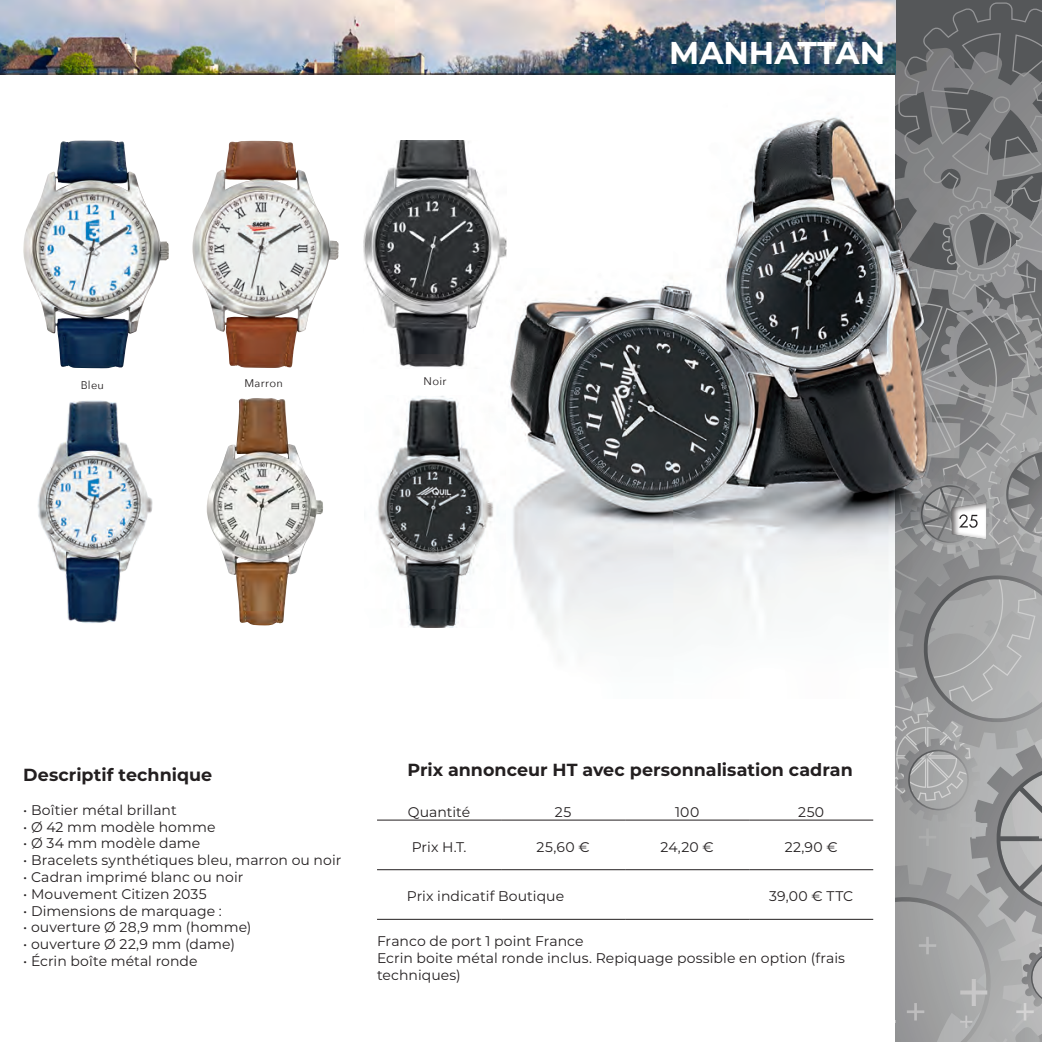
<style>
.page{position:relative;width:1042px;height:1042px;background:#fff}
.page>*{position:absolute;margin:0;border:0;box-sizing:border-box;transform-origin:0 0}
.t1{font:700 31.5px "Montserrat";color:#fff}
.Paragraphe_descriptif{font:700 17.5px "Montserrat";color:#231f20}
.Paragraphe_descriptif-2{font:14px/16.8px "Montserrat";letter-spacing:.005em;color:#231f20}
.Couleur{font:11.03px "Avenir Next";letter-spacing:.02em;color:#231f20}
</style>
<div class="page">
<svg style="left:895px;top:2px;width:147px;height:1040px;background:#979899"></svg>
<img style="left:0;top:0;width:895px;height:74px">
<hr style="left:0;top:74px;width:895px;height:1px;background:#231f20">
<hr style="left:377px;top:820px;width:124px;height:1px;background:#231f20">
<hr style="left:501px;top:820px;width:124px;height:1px;background:#231f20">
<hr style="left:625px;top:820px;width:124px;height:1px;background:#231f20">
<hr style="left:749px;top:820px;width:124px;height:1px;background:#231f20">
<hr style="left:377px;top:869px;width:124px;height:1px;background:#231f20">
<hr style="left:501px;top:869px;width:124px;height:1px;background:#231f20">
<hr style="left:625px;top:869px;width:124px;height:1px;background:#231f20">
<hr style="left:749px;top:869px;width:124px;height:1px;background:#231f20">
<hr style="left:377px;top:919px;width:124px;height:1px;background:#231f20">
<hr style="left:501px;top:919px;width:124px;height:1px;background:#231f20">
<hr style="left:625px;top:919px;width:124px;height:1px;background:#231f20">
<hr style="left:749px;top:919px;width:124px;height:1px;background:#231f20">
<img style="left:376px;top:396px;width:83px;height:232px">
<img style="left:363px;top:141px;width:96px;height:226px">
<img style="left:192px;top:141px;width:147px;height:227px">
<img style="left:206px;top:398px;width:117px;height:227px">
<img style="left:37px;top:400px;width:116px;height:223px">
<img style="left:23px;top:141px;width:146px;height:227px">
<img style="left:459px;top:54px;width:583px;height:694px">
<img style="left:511px;top:121px;width:354px;height:391px">
<p class="Couleur" style="left:81px;top:376px;width:25px">Bleu</p>
<p class="Couleur" style="left:244px;top:374px;width:40px">Marron</p>
<p class="Couleur" style="left:424px;top:372px;width:24px">Noir</p>
<p class="t1" style="left:669px;top:30px;width:217px">MANHATTAN</p>
<p class="Paragraphe_descriptif" style="left:23px;top:762px;width:190px">Descriptif technique</p>
<p class="Paragraphe_descriptif-2" style="left:23px;top:801px;width:155px">• Boîtier métal brillant</p>
<p class="Paragraphe_descriptif-2" style="left:23px;top:817px;width:194px">• Ø 42 mm modèle homme</p>
<p class="Paragraphe_descriptif-2" style="left:23px;top:834px;width:179px">• Ø 34 mm modèle dame</p>
<p class="Paragraphe_descriptif-2" style="left:23px;top:851px;width:320px">• Bracelets synthétiques bleu, marron ou noir</p>
<p class="Paragraphe_descriptif-2" style="left:23px;top:868px;width:222px">• Cadran imprimé blanc ou noir</p>
<p class="Paragraphe_descriptif-2" style="left:23px;top:885px;width:185px">• Mouvement Citizen 2035</p>
<p class="Paragraphe_descriptif-2" style="left:23px;top:901px;width:200px">• Dimensions de marquage :</p>
<p class="Paragraphe_descriptif-2" style="left:23px;top:918px;width:230px">• ouverture Ø 28,9 mm (homme)</p>
<p class="Paragraphe_descriptif-2" style="left:23px;top:935px;width:213px">• ouverture Ø 22,9 mm (dame)</p>
<p class="Paragraphe_descriptif-2" style="left:23px;top:952px;width:176px">• Écrin boîte métal ronde</p>
<p class="Paragraphe_descriptif" style="left:407px;top:757px;width:447px">Prix annonceur HT avec personnalisation cadran</p>
<p class="Paragraphe_descriptif-2" style="left:408px;top:803px;width:64px">Quantité</p>
<p class="Paragraphe_descriptif-2" style="left:555px;top:803px;width:18px">25</p>
<p class="Paragraphe_descriptif-2" style="left:675px;top:803px;width:26px">100</p>
<p class="Paragraphe_descriptif-2" style="left:798px;top:803px;width:27px">250</p>
<p class="Paragraphe_descriptif-2" style="left:412px;top:838px;width:56px">Prix H.T.</p>
<p class="Paragraphe_descriptif-2" style="left:536px;top:838px;width:55px">25,60 €</p>
<p class="Paragraphe_descriptif-2" style="left:660px;top:838px;width:55px">24,20 €</p>
<p class="Paragraphe_descriptif-2" style="left:785px;top:838px;width:54px">22,90 €</p>
<p class="Paragraphe_descriptif-2" style="left:407px;top:887px;width:159px">Prix indicatif Boutique</p>
<p class="Paragraphe_descriptif-2" style="left:769px;top:887px;width:86px">39,00 € TTC</p>
<p class="Paragraphe_descriptif-2" style="left:377px;top:932px;width:208px">Franco de port 1 point France</p>
<p class="Paragraphe_descriptif-2" style="left:377px;top:949px;width:469px">Ecrin boite métal ronde inclus. Repiquage possible en option (frais techniques)</p>
</div>
